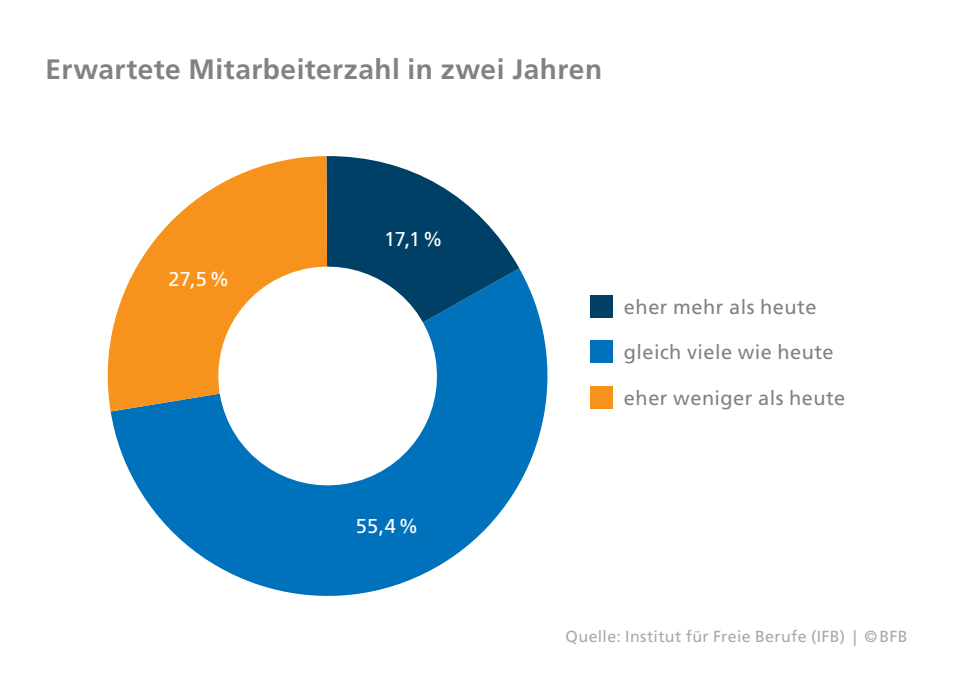
<style>
.page{position:relative;width:953px;height:681px;background:#fff}
.page>*{position:absolute;margin:0;border:0;box-sizing:border-box;transform-origin:0 0}
.t1{font:700 28px "Frutiger";letter-spacing:.02em;color:#808285}
.t2{font:20px "Frutiger";letter-spacing:.02em;color:#808285}
.t3{font:20px "Frutiger";color:#fff}
.t4{font:16px "Frutiger";letter-spacing:.02em;color:#a8a9ad}
</style>
<div class="page">
<svg style="left:111px;top:268px;width:437px;height:328px;fill:#0072bc"></svg>
<svg style="left:327px;top:156px;width:192px;height:220px;fill:#004066"></svg>
<svg style="left:107px;top:156px;width:220px;height:255px;fill:#f7931d"></svg>
<svg style="left:210px;top:258px;width:235px;height:235px"></svg>
<div style="left:590px;top:295px;width:22px;height:22px;background:#004066"></div>
<div style="left:590px;top:340px;width:22px;height:23px;background:#0072bc"></div>
<div style="left:590px;top:386px;width:22px;height:22px;background:#f7931d"></div>
<h1 class="t1" style="left:45px;top:52px;width:558px">Erwartete Mitarbeiterzahl in zwei Jahren</h1>
<p class="t3" style="left:169px;top:267px;width:62px">27,5%</p>
<p class="t3" style="left:384px;top:227px;width:60px">17,1 %</p>
<p class="t3" style="left:356px;top:514px;width:64px">55,4%</p>
<p class="t2" style="left:624px;top:295px;width:194px">eher mehr als heute</p>
<p class="t2" style="left:624px;top:340px;width:211px">gleich viele wie heute</p>
<p class="t2" style="left:624px;top:386px;width:223px">eher weniger als heute</p>
<p class="t4" style="left:565px;top:626px;width:343px">Quelle: Institut für Freie Berufe (IFB) | ©BFB</p>
</div>
